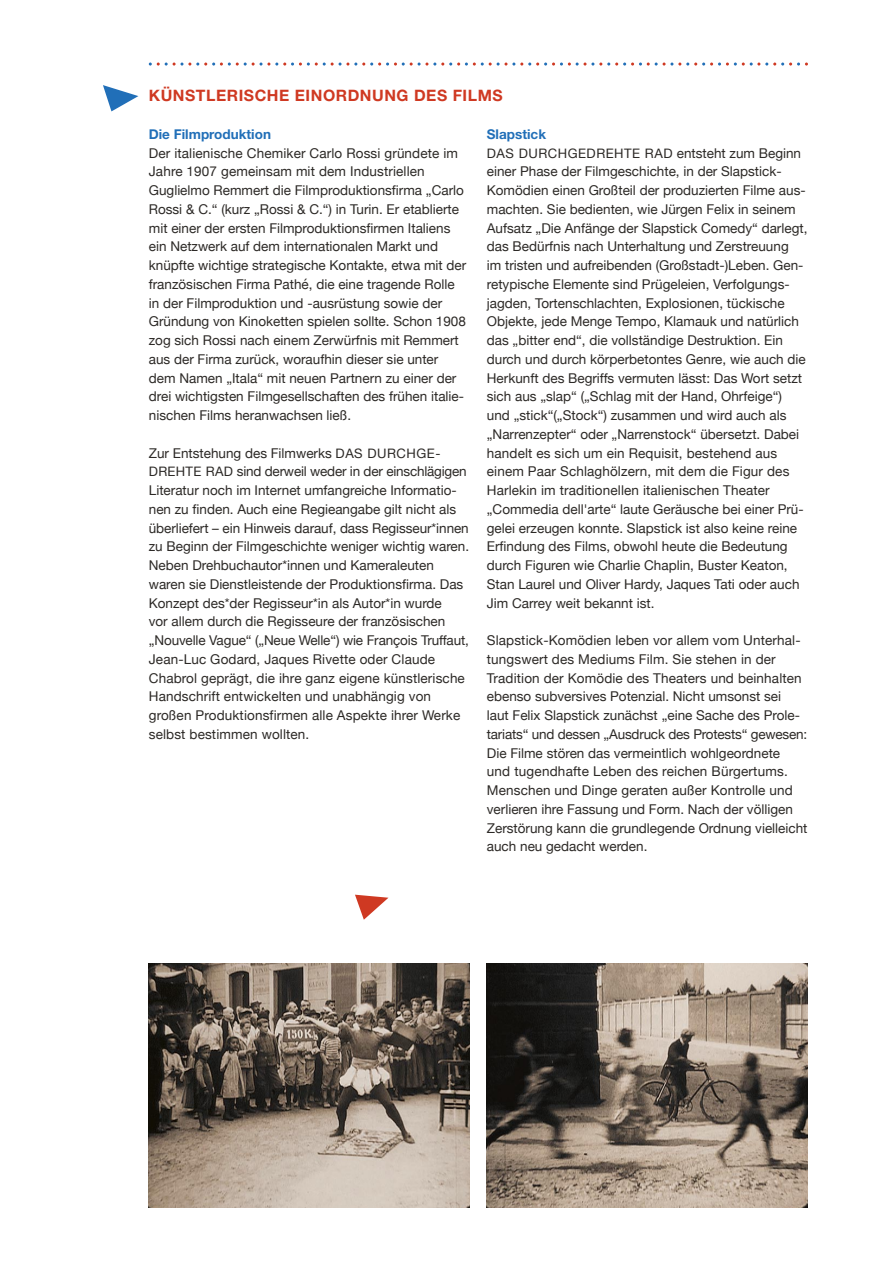
<style>
.page{position:relative;width:893px;height:1263px;background:#fff}
.page>*{position:absolute;margin:0;border:0;box-sizing:border-box;transform-origin:0 0}
.t1{font:700 15.75px "Helvetica Neue";letter-spacing:.035em;color:#cf3922}
.t2{font:13.5px/18.8px "Helvetica Neue";color:#2c2926}
.t3{font:700 13.5px "Helvetica Neue";color:#216fb8}
.t4{font:13.05px "Helvetica Neue";letter-spacing:.04em;color:#2c2926}
.s1{font-size:13.05px}
.s2{font-size:13.5px}
</style>
<div class="page">
<svg style="left:149px;top:63px;width:659px;height:3px"></svg>
<svg style="left:103px;top:85px;width:35px;height:26px"></svg>
<img style="left:149px;top:963px;width:321px;height:245px">
<img style="left:487px;top:963px;width:321px;height:245px">
<svg style="left:355px;top:895px;width:33px;height:25px"></svg>
<p class="t1" style="left:149px;top:90px;width:355px">KÜNSTLERISCHE EINORDNUNG DES FILMS</p>
<p class="t3" style="left:149px;top:129px;width:124px">Die Filmproduktion</p>
<p class="t2" style="left:149px;top:143px;width:319px">Der italienische Chemiker Carlo Rossi gründete im Jahre 1907 gemeinsam mit dem Industriellen Gugliel mo Remmert die Filmproduktionsfirma „Carlo Rossi &amp; C.“ (kurz „Rossi &amp; C.“) in Turin. Er etablierte mit einer der ersten Filmproduktionsfirmen Italiens ein Netzwerk auf dem internationalen Markt und knüpfte wichtige strategische Kontakte, etwa mit der französischen Firma Pathé, die eine tragende Rolle in der Filmproduktion und -ausrüstung sowie der Gründung von Kinoketten spielen sollte. Schon 1908 zog sich Rossi nach einem Zerwürfnis mit Remmert aus der Firma zurück, woraufhin dieser sie unter dem Namen „Itala“ mit neuen Partnern zu einer der drei wichtigsten Filmgesellschaften des frühen italie&shy;nischen Films heranwachsen ließ.</p>
<p class="t2" style="left:149px;top:443px;width:322px">Zur Entstehung des Filmwerks <span class="s1">DAS DURCHGE-DREHTE RAD</span> sind derweil weder in der einschlägigen Literatur noch im Internet umfangreiche Informatio&shy;nen zu finden. Auch eine Regieangabe gilt nicht als überliefert – ein Hinweis darauf, dass Regisseur*innen zu Beginn der Filmgeschichte weniger wichtig waren.<br>Neben Drehbuchautor*innen und Kameraleuten waren sie Dienstleistende der Produktionsfirma. Das Konzept des*der Regisseur*in als Autor*in wurde<br>vor allem durch die Regisseure der französischen „Nouvelle Vague“ („Neue Welle“) wie François Truffaut, Jean-Luc Godard, Jaques Rivette oder Claude Chabrol geprägt, die ihre ganz eigene künstlerische Handschrift entwickelten und unabhängig von großen Produktionsfirmen alle Aspekte ihrer Werke selbst bestimmen wollten.</p>
<p class="t3" style="left:487px;top:129px;width:61px">Slapstick</p>
<p class="t4" style="left:487px;top:145px;width:316px">DAS DURCHGEDREHTE RAD <span class="s2">entsteht zum Beginn</span></p>
<p class="t2" style="left:487px;top:162px;width:322px">einer Phase der Filmgeschichte, in der Slapstick-Komödien einen Großteil der produzierten Filme aus&shy;machten. Sie bedienten, wie Jürgen Felix in seinem Aufsatz „Die Anfänge der Slapstick Comedy“ darlegt, das Bedürfnis nach Unterhaltung und Zerstreuung<br>im tristen und aufreibenden (Großstadt-)Leben. Gen&shy;retypische Elemente sind Prügeleien, Verfolgungs - jagden, Tortenschlachten, Explosionen, tückische Objekte, jede Menge Tempo, Klamauk und natürlich das „bitter end“, die vollständige Destruktion. Ein durch und durch körperbetontes Genre, wie auch die Herkunft des Begriffs vermuten lässt: Das Wort setzt sich aus „slap“ („Schlag mit der Hand, Ohrfeige“) und „stick“(„Stock“) zusammen und wird auch als „Narrenzepter“ oder „Narrenstock“ übersetzt. Dabei handelt es sich um ein Requisit, bestehend aus einem Paar Schlaghölzern, mit dem die Figur des Harlekin im traditionellen italienischen Theater „Commedia dell'arte“ laute Geräusche bei einer Prü&shy;gelei erzeugen konnte. Slapstick ist also keine reine Erfindung des Films, obwohl heute die Bedeutung durch Figuren wie Charlie Chaplin, Buster Keaton, Stan Laurel und Oliver Hardy, Jaques Tati oder auch Jim Carrey weit bekannt ist.</p>
<p class="t2" style="left:487px;top:631px;width:322px">Slapstick-Komödien leben vor allem vom Unterhal&shy;tungswert des Mediums Film. Sie stehen in der Tradition der Komödie des Theaters und beinhalten ebenso subversives Potenzial. Nicht umsonst sei<br>laut Felix Slapstick zunächst „eine Sache des Prole&shy;tariats“ und dessen „Ausdruck des Protests“ gewesen:<br>Die Filme stören das vermeintlich wohlgeordnete<br>und tugendhafte Leben des reichen Bürgertums.<br>Menschen und Dinge geraten außer Kontrolle und verlieren ihre Fassung und Form. Nach der völligen Zerstörung kann die grundlegende Ordnung vielleicht auch neu gedacht werden.</p>
</div>
